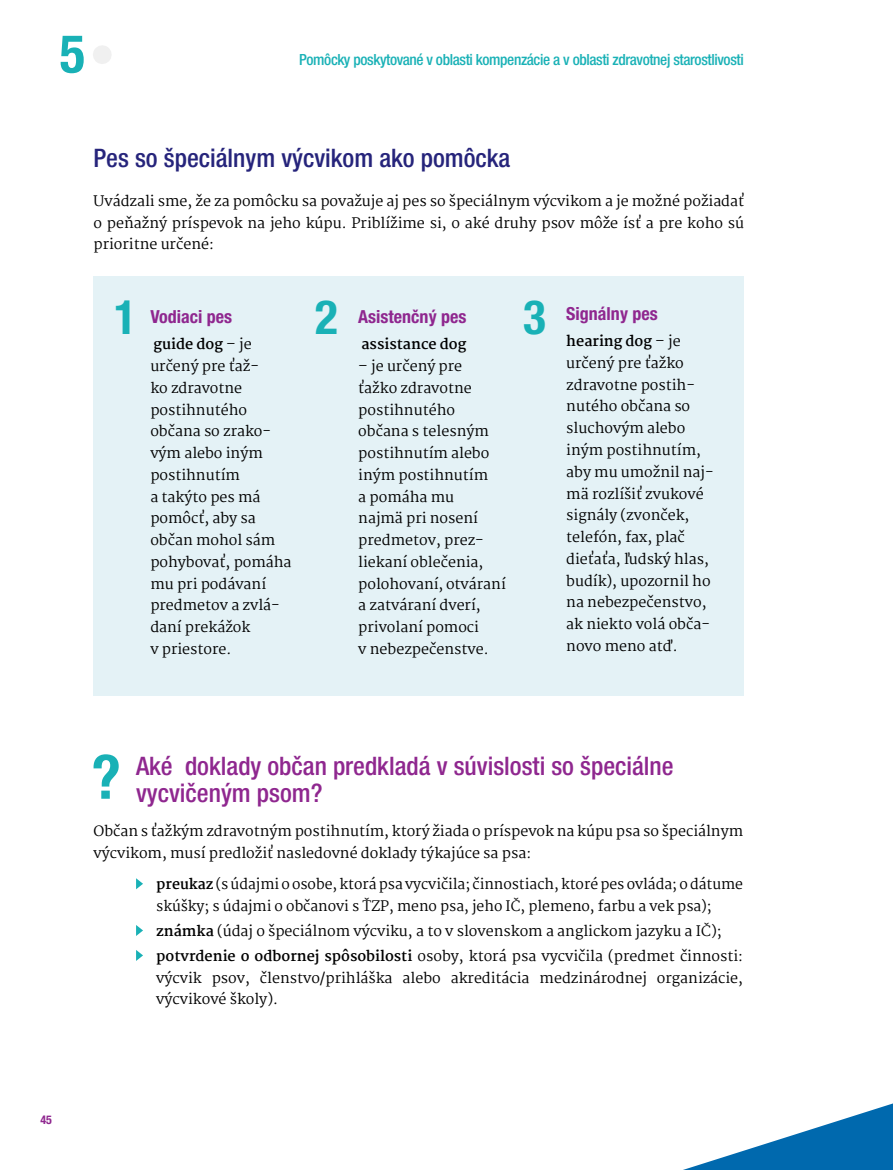
<style>
.page{position:relative;width:893px;height:1170px;background:#fff}
.page>*{position:absolute;margin:0;border:0;box-sizing:border-box;transform-origin:0 0}
.t1{font:700 condensed 52.8px "Helvetica Neue LT Pro";color:#19b1b6}
.t2{font:700 condensed 47.4px "Helvetica Neue LT Pro";color:#19b1b6}
.t3{font:500 condensed 25.5px/27px "Helvetica Neue LT Pro";color:#8f278f}
.t4{font:500 condensed 25.5px "Helvetica Neue LT Pro";color:#26247b}
.t5{font:700 condensed 18px "Helvetica Neue LT Pro";color:#8f278f}
.t6{font:500 condensed 15.45px "Helvetica Neue LT Pro";letter-spacing:-.025em;color:#19b1b6}
.t7{font:14.25px/21.8px "Martel";color:#000}
.t8{font:700 14.25px "Martel";color:#000}
.t9{font:700 condensed 12px "Helvetica Neue LT Pro";color:#8f278f}
.s1{font-weight:700}
</style>
<div class="page">
<svg style="left:686px;top:1103px;width:207px;height:66px"></svg>
<div style="left:94px;top:277px;width:650px;height:418px;background:#e4f2f6"></div>
<svg style="left:94px;top:754px;width:25px;height:44px"></svg>
<svg style="left:136px;top:878px;width:7px;height:11px"></svg>
<svg style="left:136px;top:925px;width:7px;height:10px"></svg>
<svg style="left:136px;top:950px;width:7px;height:10px"></svg>
<svg style="left:93px;top:45px;width:18px;height:19px"></svg>
<h1 class="t1" style="left:60px;top:22px;width:27px">5</h1>
<p class="t6" style="left:299px;top:50px;width:446px">Pomôcky poskytované v oblasti kompenzácie a v oblasti zdravotnej starostlivosti</p>
<h3 class="t4" style="left:94px;top:143px;width:418px">Pes so špeciálnym výcvikom ako pomôcka</h3>
<p class="t7" style="left:94px;top:190px;width:652px;text-align:justify">Uvádzali sme, že za pomôcku sa považuje aj pes so špeciálnym výcvikom a je možné požiadať o peňažný príspevok na jeho kúpu. Priblížime si, o aké druhy psov môže ísť a pre koho sú prioritne určené:</p>
<h2 class="t2" style="left:114px;top:288px;width:24px">1</h2>
<h2 class="t2" style="left:315px;top:288px;width:24px">2</h2>
<h2 class="t2" style="left:523px;top:288px;width:24px">3</h2>
<p class="t5" style="left:358px;top:306px;width:110px">Asistenčný pes</p>
<p class="t8" style="left:361px;top:336px;width:106px">assistance dog</p>
<p class="t7" style="left:358px;top:355px;width:149px">– je určený pre<br>ťažko zdravotne postihnutého občana s telesným postihnutím alebo iným postihnutím<br>a pomáha mu<br>najmä pri nosení predmetov, prez&shy;liekaní oblečenia, polohovaní, otváraní a zatváraní dverí, privolaní pomoci<br>v nebezpečenstve.</p>
<p class="t5" style="left:150px;top:306px;width:83px">Vodiaci pes</p>
<p class="t7" style="left:150px;top:333px;width:143px"><span class="s1">guide dog</span> – je určený pre ťaž-<br>ko zdravotne postihnutého občana so zrako&shy;vým alebo iným postihnutím<br>a takýto pes má pomôcť, aby sa občan mohol sám pohybovať, pomáha mu pri podávaní predmetov a zvlá&shy;daní prekážok<br>v priestore.</p>
<p class="t5" style="left:566px;top:303px;width:93px">Signálny pes</p>
<p class="t7" style="left:566px;top:330px;width:149px"><span class="s1">hearing dog</span> – je určený pre ťažko zdravotne postih&shy;nutého občana so sluchovým alebo iným postihnutím, aby mu umožnil naj&shy;mä rozlíšiť zvukové signály (zvonček, telefón, fax, plač dieťaťa, ľudský hlas, budík), upozornil ho na nebezpečenstvo, ak niekto volá obča&shy;novo meno atď.</p>
<h3 class="t3" style="left:136px;top:751px;width:539px">Aké doklady občan predkladá v súvislosti so špeciálne vycvičeným psom?</h3>
<p class="t7" style="left:94px;top:820px;width:651px">Občan s ťažkým zdravotným postihnutím, ktorý žiada o príspevok na kúpu psa so špeciálnym výcvikom, musí predložiť nasledovné doklady týkajúce sa psa:</p>
<p class="t7" style="left:156px;top:873px;width:588px"><span class="s1">preukaz</span> (s údajmi o osobe, ktorá psa vycvičila; činnostiach, ktoré pes ovláda; o dátume skúšky; s údajmi o občanovi s ŤZP, meno psa, jeho IČ, plemeno, farbu a vek psa);</p>
<p class="t7" style="left:156px;top:918px;width:588px;line-height:24.9px"><span class="s1">známka</span> (údaj o špeciálnom výcviku, a to v slovenskom a anglickom jazyku a IČ); <span class="s1">potvrdenie o odbornej spôsobilosti</span> osoby, ktorá psa vycvičila (predmet činnosti:</p>
<p class="t7" style="left:156px;top:966px;width:588px">výcvik psov, členstvo/prihláška alebo akreditácia medzinárodnej organizácie, výcvikové školy).</p>
<p class="t9" style="left:40px;top:1111px;width:13px">45</p>
</div>
